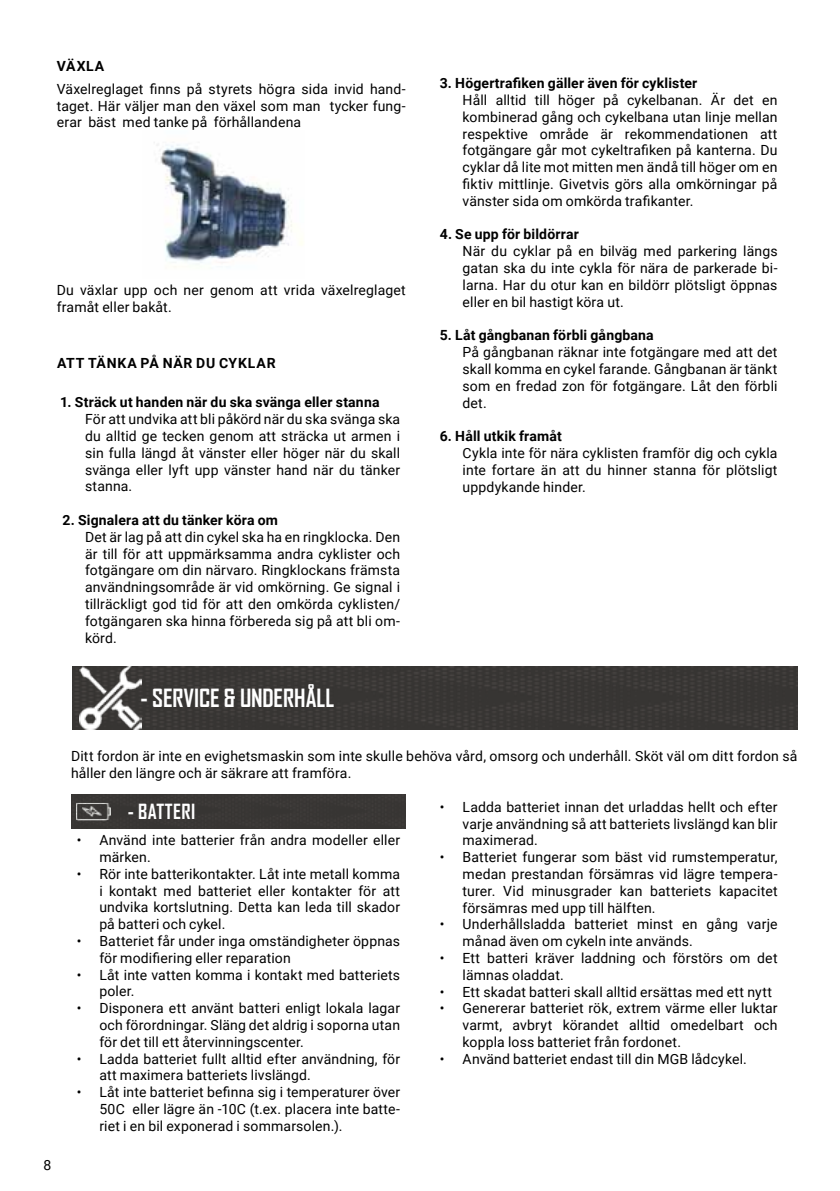
<style>
.page{position:relative;width:840px;height:1191px;background:#fff}
.page>*{position:absolute;margin:0;border:0;box-sizing:border-box;transform-origin:0 0}
.t1{font:700 24px "Agency FB";letter-spacing:-.005em;color:#fff}
.t2{font:700 20px "Agency FB";letter-spacing:.02em;color:#fff}
.t3{font:14px/16.8px "Roboto";letter-spacing:.01em;color:#000;text-align:justify}
.t4{font:700 14px "Roboto";letter-spacing:.015em;color:#000}
.t5{font:700 14px "Roboto";letter-spacing:.055em;color:#000}
</style>
<div class="page">
<img style="left:154px;top:142px;width:149px;height:125px">
<img style="left:72px;top:666px;width:725px;height:63px">
<img style="left:79px;top:666px;width:62px;height:63px">
<div style="left:71px;top:794px;width:334px;height:34px;background:#393635"></div>
<img style="left:77px;top:794px;width:34px;height:34px">
<p class="t4" style="left:57px;top:57px;width:49px">VÄXLA</p>
<p class="t3" style="left:57px;top:80px;width:350px">Växelreglaget finns på styrets högra sida invid hand&shy;taget. Här väljer man den växel som man tycker fung&shy;erar bäst med tanke på förhållandena</p>
<p class="t3" style="left:57px;top:281px;width:350px">Du växlar upp och ner genom att vrida växelreglaget framåt eller bakåt.</p>
<p class="t5" style="left:57px;top:353px;width:220px">ATT TÄNKA PÅ NÄR DU CYKLAR</p>
<p class="t4" style="left:60px;top:392px;width:321px">1. Sträck ut handen när du ska svänga eller stanna</p>
<p class="t3" style="left:85px;top:410px;width:316px">För att undvika att bli påkörd när du ska svänga ska du alltid ge tecken genom att sträcka ut armen i sin fulla längd åt vänster eller höger när du skall svänga eller lyft upp vänster hand när du tänker stanna.</p>
<p class="t4" style="left:62px;top:510px;width:217px">2. Signalera att du tänker köra om</p>
<p class="t3" style="left:85px;top:528px;width:316px">Det är lag på att din cykel ska ha en ringklocka. Den är till för att uppmärksamma andra cyklister och fotgängare om din närvaro. Ringklockans främsta användningsområde är vid omkörning. Ge signal i tillräckligt god tid för att den omkörda cyklisten/ fotgängaren ska hinna förbereda sig på att bli om&shy;körd.</p>
<h1 class="t1" style="left:140px;top:683px;width:195px">- SERVICE &amp; UNDERHÅLL</h1>
<p class="t4" style="left:439px;top:73px;width:259px">3. Högertrafiken gäller även för cyklister</p>
<p class="t3" style="left:462px;top:91px;width:316px">Håll alltid till höger på cykelbanan. Är det en kombinerad gång och cykelbana utan linje mellan respektive område är rekommendationen att fotgängare går mot cykeltrafiken på kanterna. Du cyklar då lite mot mitten men ändå till höger om en fiktiv mittlinje. Givetvis görs alla omkörningar på vänster sida om omkörda trafikanter.</p>
<p class="t4" style="left:439px;top:225px;width:140px">4. Se upp för bildörrar</p>
<p class="t3" style="left:462px;top:242px;width:316px">När du cyklar på en bilväg med parkering längs gatan ska du inte cykla för nära de parkerade bi&shy;larna. Har du otur kan en bildörr plötsligt öppnas eller en bil hastigt köra ut.</p>
<p class="t4" style="left:439px;top:325px;width:215px">5. Låt gångbanan förbli gångbana</p>
<p class="t3" style="left:462px;top:343px;width:316px">På gångbanan räknar inte fotgängare med att det skall komma en cykel farande. Gångbanan är tänkt som en fredad zon för fotgängare. Låt den förbli det.</p>
<p class="t4" style="left:439px;top:426px;width:123px">6. Håll utkik framåt</p>
<p class="t3" style="left:462px;top:444px;width:316px">Cykla inte för nära cyklisten framför dig och cykla inte fortare än att du hinner stanna för plötsligt uppdykande hinder.</p>
<p class="t3" style="left:43px;top:1156px;width:9px">8</p>
<p class="t3" style="left:71px;top:747px;width:727px">Ditt fordon är inte en evighetsmaskin som inte skulle behöva vård, omsorg och underhåll. Sköt väl om ditt fordon så håller den längre och är säkrare att framföra.</p>
<h2 class="t2" style="left:128px;top:799px;width:69px">- BATTERI</h2>
<p class="t3" style="left:99px;top:831px;width:302px;text-indent:-23px">• Använd inte batterier från andra modeller eller märken.</p>
<p class="t3" style="left:99px;top:865px;width:302px;text-indent:-23px">• Rör inte batterikontakter. Låt inte metall komma i kontakt med batteriet eller kontakter för att undvika kortslutning. Detta kan leda till skador på batteri och cykel.</p>
<p class="t3" style="left:99px;top:932px;width:302px;text-indent:-23px">• Batteriet får under inga omständigheter öppnas för modifiering eller reparation</p>
<p class="t3" style="left:99px;top:965px;width:302px;text-indent:-23px">• Låt inte vatten komma i kontakt med batteriets poler.</p>
<p class="t3" style="left:99px;top:999px;width:302px;text-indent:-23px">• Disponera ett använt batteri enligt lokala lagar och förordningar. Släng det aldrig i soporna utan för det till ett återvinningscenter.</p>
<p class="t3" style="left:99px;top:1049px;width:302px;text-indent:-23px">• Ladda batteriet fullt alltid efter användning, för att maximera batteriets livslängd.</p>
<p class="t3" style="left:99px;top:1083px;width:302px;text-indent:-23px">• Låt inte batteriet befinna sig i temperaturer över 50C eller lägre än -10C (t.ex. placera inte batte&shy;riet i en bil exponerad i sommarsolen.).</p>
<p class="t3" style="left:462px;top:798px;width:316px;text-indent:-23px">• Ladda batteriet innan det urladdas hellt och efter varje användning så att batteriets livslängd kan blir maximerad.</p>
<p class="t3" style="left:462px;top:848px;width:316px;text-indent:-23px">• Batteriet fungerar som bäst vid rumstemperatur, medan prestandan försämras vid lägre tempera&shy;turer. Vid minusgrader kan batteriets kapacitet försämras med upp till hälften.</p>
<p class="t3" style="left:462px;top:915px;width:316px;text-indent:-23px">• Underhållsladda batteriet minst en gång varje månad även om cykeln inte används.</p>
<p class="t3" style="left:462px;top:949px;width:316px;text-indent:-23px">• Ett batteri kräver laddning och förstörs om det lämnas oladdat.</p>
<p class="t3" style="left:439px;top:982px;width:333px">• Ett skadat batteri skall alltid ersättas med ett nytt</p>
<p class="t3" style="left:462px;top:999px;width:316px;text-indent:-23px">• Genererar batteriet rök, extrem värme eller luktar varmt, avbryt körandet alltid omedelbart och koppla loss batteriet från fordonet.</p>
<p class="t3" style="left:439px;top:1050px;width:308px">• Använd batteriet endast till din MGB lådcykel.</p>
</div>
